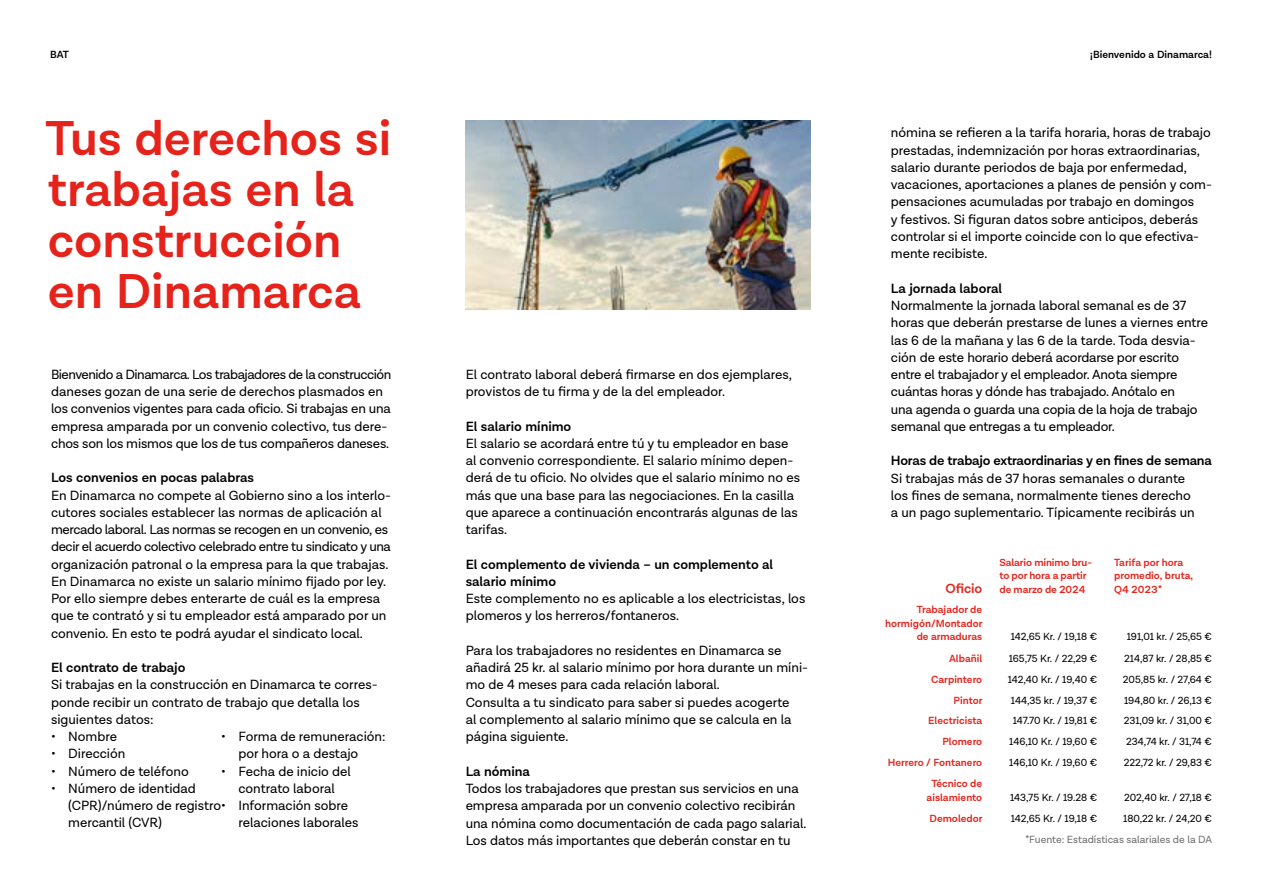
<style>
.page{position:relative;width:1263px;height:893px;background:#fff}
.page>*{position:absolute;margin:0;border:0;box-sizing:border-box;transform-origin:0 0}
.t1{font:600 49.5px/51px "Lota Grotesque";color:#e5231b}
.t2{font:13.5px/17.2px "Lota Grotesque";color:#000}
.t3{font:600 13.5px/17.2px "Lota Grotesque";color:#000}
.t4{font:600 13.5px "Lota Grotesque";color:#e5231b}
.t5{font:10.5px "Lota Grotesque";color:#000}
.t6{font:600 10.5px/13.5px "Lota Grotesque";color:#e5231b}
.t7{font:10.5px "Lota Grotesque";color:#706f6f}
.t8{font:600 10.5px "Lota Grotesque";color:#000}
</style>
<div class="page">
<img style="left:466px;top:120px;width:344px;height:190px">
<p class="t8" style="left:50px;top:49px;width:20px">BAT</p>
<p class="t8" style="left:1090px;top:49px;width:123px">¡Bienvenido a Dinamarca!</p>
<h1 class="t1" style="left:45px;top:114px;width:347px">Tus derechos si trabajas en la construcción en Dinamarca</h1>
<p class="t2" style="left:51px;top:366px;width:342px">Bienvenido a Dinamarca. Los trabajadores de la construcción daneses gozan de una serie de derechos plasmados en los convenios vigentes para cada oficio. Si trabajas en una empresa amparada por un convenio colectivo, tus dere&shy;chos son los mismos que los de tus compañeros daneses.</p>
<p class="t3" style="left:51px;top:470px;width:205px">Los convenios en pocas palabras</p>
<p class="t2" style="left:51px;top:487px;width:342px">En Dinamarca no compete al Gobierno sino a los interlo&shy;cutores sociales establecer las normas de aplicación al mercado laboral. Las normas se recogen en un convenio, es decir el acuerdo colectivo celebrado entre tu sindicato y una organización patronal o la empresa para la que trabajas.<br>En Dinamarca no existe un salario mínimo fijado por ley.<br>Por ello siempre debes enterarte de cuál es la empresa que te contrató y si tu empleador está amparado por un convenio. En esto te podrá ayudar el sindicato local.</p>
<p class="t3" style="left:51px;top:659px;width:136px">El contrato de trabajo</p>
<p class="t2" style="left:51px;top:677px;width:328px">Si trabajas en la construcción en Dinamarca te corres&shy;ponde recibir un contrato de trabajo que detalla los siguientes datos:</p>
<p class="t2" style="left:51px;top:728px;width:68px">• Nombre</p>
<p class="t2" style="left:51px;top:746px;width:76px">• Dirección</p>
<p class="t2" style="left:51px;top:763px;width:139px">• Número de teléfono</p>
<p class="t2" style="left:68px;top:780px;width:281px;text-indent:-17px">• Número de identidad<br>(CPR)/número de registro• Información sobre mercantil (CVR)</p>
<p class="t2" style="left:238px;top:728px;width:149px;text-indent:-17px">• Forma de remuneración: por hora o a destajo</p>
<p class="t2" style="left:221px;top:763px;width:131px;text-align:center">• Fecha de inicio del contrato laboral</p>
<p class="t2" style="left:238px;top:815px;width:122px">relaciones laborales</p>
<p class="t2" style="left:466px;top:366px;width:328px">El contrato laboral deberá firmarse en dos ejemplares, provistos de tu firma y de la del empleador.</p>
<p class="t3" style="left:466px;top:418px;width:107px">El salario mínimo</p>
<p class="t2" style="left:466px;top:435px;width:336px">El salario se acordará entre tú y tu empleador en base al convenio correspondiente. El salario mínimo depen&shy;derá de tu oficio. No olvides que el salario mínimo no es más que una base para las negociaciones. En la casilla que aparece a continuación encontrarás algunas de las tarifas.</p>
<p class="t3" style="left:466px;top:556px;width:309px">El complemento de vivienda – un complemento al salario mínimo</p>
<p class="t2" style="left:466px;top:590px;width:341px">Este complemento no es aplicable a los electricistas, los plomeros y los herreros/fontaneros.</p>
<p class="t2" style="left:466px;top:642px;width:344px">Para los trabajadores no residentes en Dinamarca se añadirá 25 kr. al salario mínimo por hora durante un míni&shy;mo de 4 meses para cada relación laboral.<br>Consulta a tu sindicato para saber si puedes acogerte<br>al complemento al salario mínimo que se calcula en la página siguiente.</p>
<p class="t3" style="left:466px;top:763px;width:66px">La nómina</p>
<p class="t2" style="left:466px;top:780px;width:342px">Todos los trabajadores que prestan sus servicios en una empresa amparada por un convenio colectivo recibirán una nómina como documentación de cada pago salarial.<br>Los datos más importantes que deberán constar en tu</p>
<p class="t2" style="left:891px;top:125px;width:323px">nómina se refieren a la tarifa horaria, horas de trabajo prestadas, indemnización por horas extraordinarias, salario durante periodos de baja por enfermedad, vacaciones, aportaciones a planes de pensión y com&shy;pensaciones acumuladas por trabajo en domingos<br>y festivos. Si figuran datos sobre anticipos, deberás controlar si el importe coincide con lo que efectiva&shy;mente recibiste.</p>
<p class="t3" style="left:891px;top:280px;width:113px">La jornada laboral</p>
<p class="t2" style="left:891px;top:297px;width:319px">Normalmente la jornada laboral semanal es de 37 horas que deberán prestarse de lunes a viernes entre las 6 de la mañana y las 6 de la tarde. Toda desvia&shy;ción de este horario deberá acordarse por escrito entre el trabajador y el empleador. Anota siempre cuántas horas y dónde has trabajado. Anótalo en<br>una agenda o guarda una copia de la hoja de trabajo semanal que entregas a tu empleador.</p>
<p class="t3" style="left:891px;top:452px;width:323px">Horas de trabajo extraordinarias y en fines de semana</p>
<p class="t2" style="left:891px;top:470px;width:305px">Si trabajas más de 37 horas semanales o durante los fines de semana, normalmente tienes derecho a un pago suplementario. Típicamente recibirás un</p>
<p class="t4" style="left:945px;top:581px;width:38px">Oficio</p>
<p class="t6" style="left:885px;top:603px;width:99px;text-align:right">Trabajador de hormigón/Montador de armaduras</p>
<p class="t6" style="left:999px;top:556px;width:94px">Salario mínimo bru&shy;to por hora a partir de marzo de 2024</p>
<p class="t6" style="left:1114px;top:556px;width:81px">Tarifa por hora promedio, bruta,<br>Q4 2023*</p>
<p class="t5" style="left:1011px;top:631px;width:88px">142,65 Kr. / 19,18 €</p>
<p class="t5" style="left:1127px;top:631px;width:87px">191,01 kr. / 25,65 €</p>
<p class="t6" style="left:949px;top:652px;width:35px">Albañil</p>
<p class="t5" style="left:1009px;top:652px;width:90px">165,75 Kr. / 22,29 €</p>
<p class="t5" style="left:1124px;top:652px;width:89px">214,87 kr. / 28,85 €</p>
<p class="t6" style="left:931px;top:673px;width:53px">Carpintero</p>
<p class="t5" style="left:1008px;top:673px;width:91px">142,40 Kr. / 19,40 €</p>
<p class="t5" style="left:1123px;top:673px;width:91px">205,85 kr. / 27,64 €</p>
<p class="t6" style="left:954px;top:694px;width:30px">Pintor</p>
<p class="t5" style="left:1011px;top:695px;width:88px">144,35 kr. / 19,37 €</p>
<p class="t5" style="left:1124px;top:695px;width:89px">194,80 kr. / 26,13 €</p>
<p class="t6" style="left:928px;top:714px;width:56px">Electricista</p>
<p class="t5" style="left:1013px;top:714px;width:86px">147.70 Kr. / 19,81 €</p>
<p class="t5" style="left:1124px;top:714px;width:90px">231,09 kr. / 31,00 €</p>
<p class="t6" style="left:942px;top:735px;width:41px">Plomero</p>
<p class="t5" style="left:1009px;top:736px;width:89px">146,10 Kr. / 19,60 €</p>
<p class="t5" style="left:1126px;top:736px;width:87px">234,74 kr. / 31,74 €</p>
<p class="t6" style="left:888px;top:756px;width:96px">Herrero / Fontanero</p>
<p class="t5" style="left:1009px;top:757px;width:89px">146,10 Kr. / 19,60 €</p>
<p class="t5" style="left:1124px;top:757px;width:90px">222,72 kr. / 29,83 €</p>
<p class="t6" style="left:926px;top:777px;width:57px;text-align:center">Técnico de aislamiento</p>
<p class="t5" style="left:1010px;top:791px;width:89px">143,75 Kr. / 19.28 €</p>
<p class="t5" style="left:1124px;top:791px;width:89px">202,40 kr. / 27,18 €</p>
<p class="t6" style="left:929px;top:812px;width:55px">Demoledor</p>
<p class="t5" style="left:1011px;top:812px;width:88px">142,65 Kr. / 19,18 €</p>
<p class="t5" style="left:1123px;top:812px;width:90px">180,22 kr. / 24,20 €</p>
<p class="t7" style="left:1025px;top:834px;width:188px">*Fuente: Estadísticas salariales de la DA</p>
</div>
